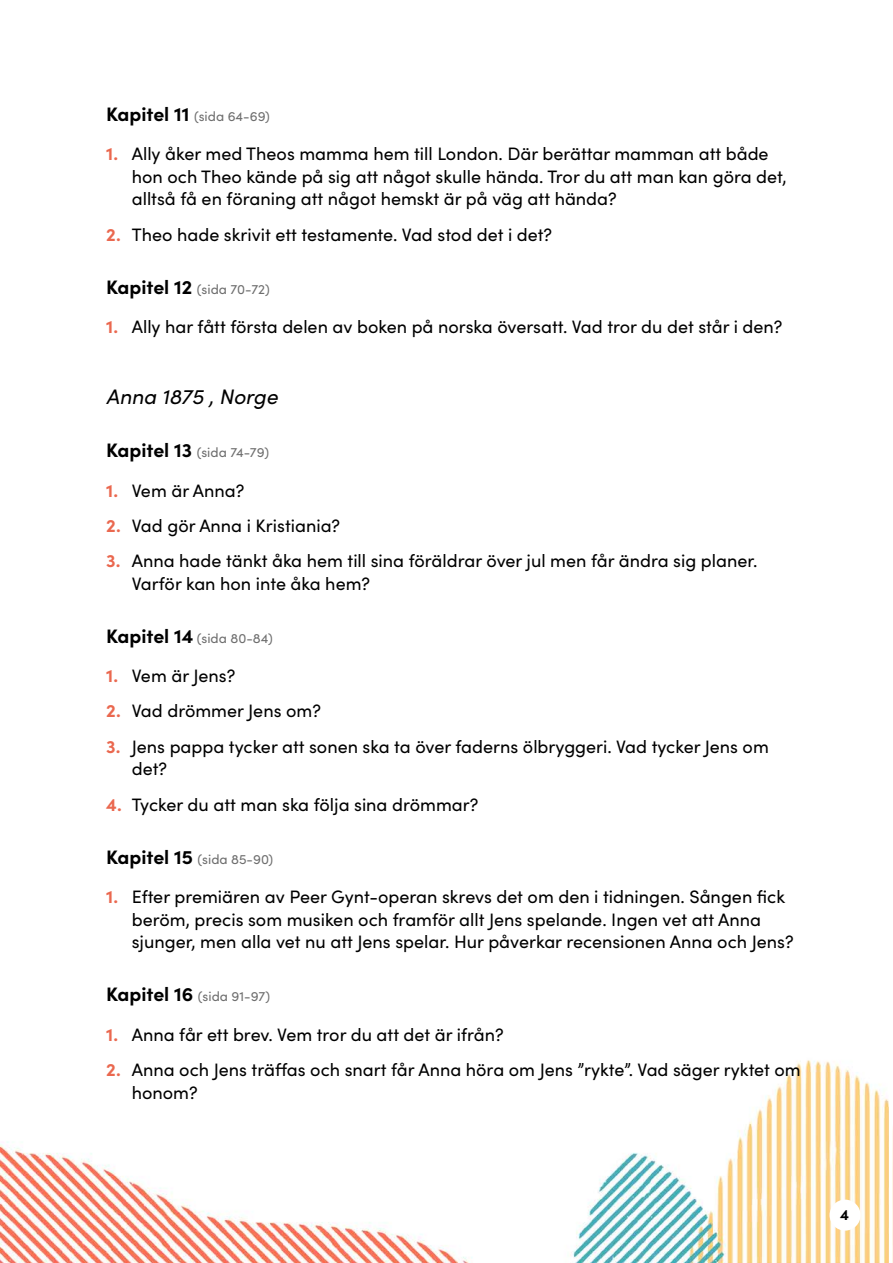
<style>
.page{position:relative;width:893px;height:1263px;background:#fff}
.page>*{position:absolute;margin:0;border:0;box-sizing:border-box;transform-origin:0 0}
.t1{font:italic 21px "Sofia Pro";color:#000}
.t2{font:18px/22.5px "Sofia Pro";color:#000}
.t3{font:700 15px "Sofia Pro";color:#000}
.t4{font:13.5px "Sofia Pro";color:#6e6e6e}
.s1{font-weight:700;font-size:19.5px;color:#000}
.s2{font-weight:700;color:#ea684f}
</style>
<div class="page">
<img style="left:0;top:1060px;width:889px;height:203px">
<div style="left:830px;top:1199px;width:30px;height:31px;background:#fff;border-radius:50%"></div>
<img style="left:892px;top:1128px;width:1px;height:135px">
<p class="t4" style="left:106px;top:106px;width:165px"><span class="s1">Kapitel 11</span> (sida 64-69)</p>
<p class="t2" style="left:132px;top:142px;width:656px;text-indent:-26px"><span class="s2">1.</span> Ally åker med Theos mamma hem till London. Där berättar mamman att både hon och Theo kände på sig att något skulle hända. Tror du att man kan göra det, alltså få en föraning att något hemskt är på väg att hända?</p>
<p class="t2" style="left:106px;top:222px;width:447px"><span class="s2">2.</span> Theo hade skrivit ett testamente. Vad stod det i det?</p>
<p class="t4" style="left:106px;top:279px;width:165px"><span class="s1">Kapitel 12</span> (sida 70-72)</p>
<p class="t2" style="left:106px;top:315px;width:678px"><span class="s2">1.</span> Ally har fått första delen av boken på norska översatt. Vad tror du det står i den?</p>
<p class="t1" style="left:106px;top:381px;width:173px">Anna 1875 , Norge</p>
<p class="t4" style="left:106px;top:442px;width:164px"><span class="s1">Kapitel 13</span> (sida 74-79)</p>
<p class="t2" style="left:106px;top:478px;width:140px"><span class="s2">1.</span> Vem är Anna?</p>
<p class="t2" style="left:106px;top:513px;width:235px"><span class="s2">2.</span> Vad gör Anna i Kristiania?</p>
<p class="t2" style="left:132px;top:548px;width:627px;text-indent:-26px"><span class="s2">3.</span> Anna hade tänkt åka hem till sina föräldrar över jul men får ändra sig planer.<br>Varför kan hon inte åka hem?</p>
<p class="t4" style="left:106px;top:628px;width:168px"><span class="s1">Kapitel 14</span> (sida 80-84)</p>
<p class="t2" style="left:106px;top:664px;width:130px"><span class="s2">1.</span> Vem är Jens?</p>
<p class="t2" style="left:106px;top:699px;width:216px"><span class="s2">2.</span> Vad drömmer Jens om?</p>
<p class="t2" style="left:132px;top:734px;width:639px;text-indent:-26px"><span class="s2">3.</span> Jens pappa tycker att sonen ska ta över faderns ölbryggeri. Vad tycker Jens om det?</p>
<p class="t2" style="left:106px;top:792px;width:374px"><span class="s2">4.</span> Tycker du att man ska följa sina drömmar?</p>
<p class="t4" style="left:106px;top:849px;width:169px"><span class="s1">Kapitel 15</span> (sida 85-90)</p>
<p class="t2" style="left:132px;top:885px;width:663px;text-indent:-26px"><span class="s2">1.</span> Efter premiären av Peer Gynt-operan skrevs det om den i tidningen. Sången fick beröm, precis som musiken och framför allt Jens spelande. Ingen vet att Anna sjunger, men alla vet nu att Jens spelar. Hur påverkar recensionen Anna och Jens?</p>
<p class="t4" style="left:106px;top:987px;width:165px"><span class="s1">Kapitel 16</span> (sida 91-97)</p>
<p class="t2" style="left:106px;top:1022px;width:399px"><span class="s2">1.</span> Anna får ett brev. Vem tror du att det är ifrån?</p>
<p class="t2" style="left:132px;top:1057px;width:670px;text-indent:-26px"><span class="s2">2.</span> Anna och Jens träffas och snart får Anna höra om Jens ”rykte”. Vad säger ryktet om honom?</p>
<p class="t3" style="left:840px;top:1204px;width:10px">4</p>
</div>
